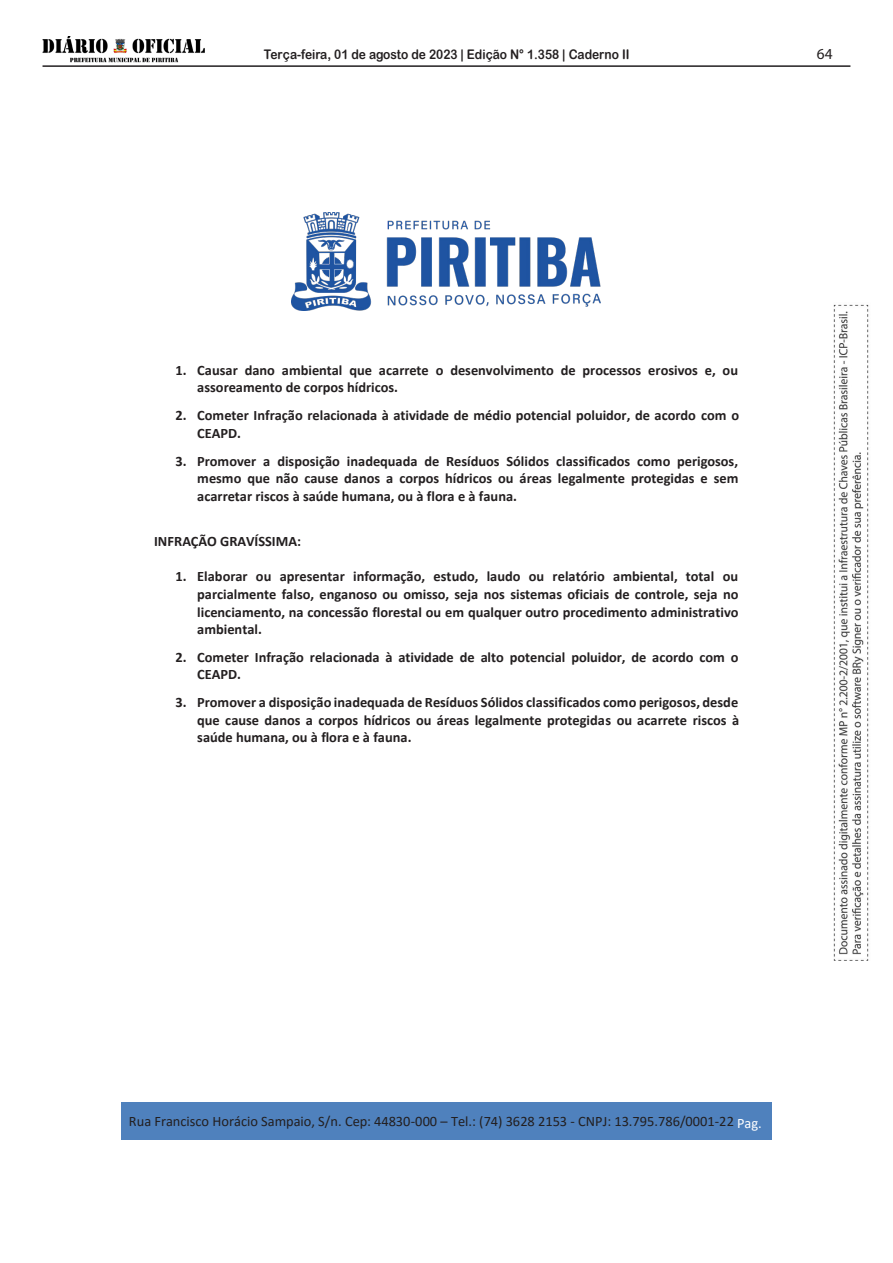
<style>
.page{position:relative;width:893px;height:1263px;background:#fff}
.page>*{position:absolute;margin:0;border:0;box-sizing:border-box;transform-origin:0 0}
.t1{font:15.3px "Myriad Pro";color:#231f20}
.t2{font:700 14.4px/17.5px "Calibri";letter-spacing:-.005em;color:#231f20}
.t3{font:14.4px "Calibri";color:#231f20}
.t4{font:13.2px "Arial Rounded MT Bold";color:#231f20;scale:.91 1}
.s1{color:#fff}
</style>
<div class="page">
<hr style="left:43px;top:65px;width:807px;height:2px;background:#231f20">
<img style="left:833px;top:304px;width:36px;height:656px">
<img style="left:43px;top:37px;width:162px;height:26px">
<div style="left:122px;top:1102px;width:650px;height:38px;background:#4f81bd"></div>
<img style="left:292px;top:213px;width:309px;height:97px">
<p class="t4" style="left:264px;top:46px;width:403px">Terça-feira, 01 de agosto de 2023 | Edição N° 1.358 | Caderno II</p>
<p class="t1" style="left:817px;top:44px;width:17px">64</p>
<p class="t2" style="left:197px;top:361px;width:542px;text-indent:-22px">1. Causar dano ambiental que acarrete o desenvolvimento de processos erosivos e, ou assoreamento de corpos hídricos.</p>
<p class="t2" style="left:197px;top:406px;width:543px;text-indent:-22px">2. Cometer Infração relacionada à atividade de médio potencial poluidor, de acordo com o<br>CEAPD.</p>
<p class="t2" style="left:197px;top:452px;width:543px;text-align:justify;text-indent:-22px">3. Promover a disposição inadequada de Resíduos Sólidos classificados como perigosos, mesmo que não cause danos a corpos hídricos ou áreas legalmente protegidas e sem acarretar riscos à saúde humana, ou à flora e à fauna.</p>
<p class="t2" style="left:154px;top:532px;width:148px">INFRAÇÃO GRAVÍSSIMA:</p>
<p class="t2" style="left:197px;top:567px;width:543px;text-align:justify;text-indent:-22px">1. Elaborar ou apresentar informação, estudo, laudo ou relatório ambiental, total ou parcialmente falso, enganoso ou omisso, seja nos sistemas oficiais de controle, seja no licenciamento, na concessão florestal ou em qualquer outro procedimento administrativo ambiental.</p>
<p class="t2" style="left:197px;top:648px;width:543px;text-indent:-22px">2. Cometer Infração relacionada à atividade de alto potencial poluidor, de acordo com o<br>CEAPD.</p>
<p class="t2" style="left:197px;top:693px;width:543px;text-align:justify;text-indent:-22px">3. Promover a disposição inadequada de Resíduos Sólidos classificados como perigosos, desde que cause danos a corpos hídricos ou áreas legalmente protegidas ou acarrete riscos à saúde humana, ou à flora e à fauna.</p>
<p class="t3" style="left:129px;top:1111px;width:634px">Rua Francisco Horácio Sampaio, S/n. Cep: 44830-000 – Tel.: (74) 3628 2153 - CNPJ: 13.795.786/0001-22 <span class="s1">Pag.</span></p>
</div>
